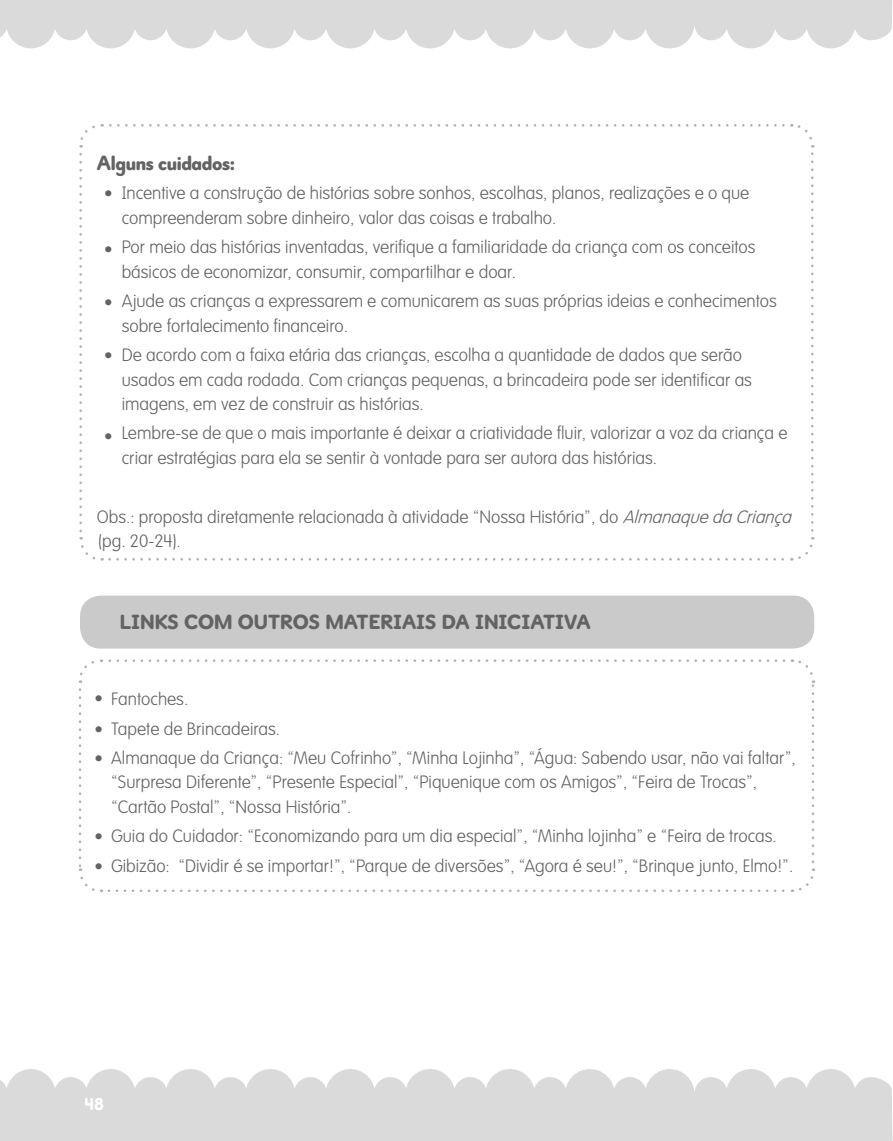
<style>
.page{position:relative;width:893px;height:1141px;background:#fff}
.page>*{position:absolute;margin:0;border:0;box-sizing:border-box;transform-origin:0 0}
.t1{font:900 21px "Sesame Teaching";letter-spacing:-.005em;color:#646363}
.t2{font:100 21px/31.3px "Sesame Wkshp";color:#646363}
.t3{font:100 17.5px/24.5px "Sesame Wkshp";color:#646363}
.t4{font:900 17.5px "Sesame Teaching";color:#fff}
.s1{font-style:italic}
</style>
<div class="page">
<svg style="left:0;top:1069px;width:893px;height:72px;fill:#dadada"></svg>
<svg style="left:0;top:0;width:893px;height:48px;fill:#dadada"></svg>
<svg style="left:79px;top:154px;width:24px;height:407px"></svg>
<svg style="left:110px;top:537px;width:705px;height:24px"></svg>
<svg style="left:791px;top:124px;width:23px;height:406px"></svg>
<svg style="left:79px;top:124px;width:704px;height:24px"></svg>
<svg style="left:78px;top:690px;width:24px;height:202px"></svg>
<svg style="left:109px;top:868px;width:707px;height:24px"></svg>
<svg style="left:792px;top:659px;width:23px;height:203px"></svg>
<svg style="left:78px;top:659px;width:706px;height:24px"></svg>
<div style="left:80px;top:596px;width:734px;height:53px;background:#cacaca;border-radius:21px"></div>
<p class="t1" style="left:97px;top:150px;width:140px">Alguns cuidados:</p>
<p class="t3" style="left:122px;top:181px;width:629px">Incentive a construção de histórias sobre sonhos, escolhas, planos, realizações e o que compreenderam sobre dinheiro, valor das coisas e trabalho.</p>
<p class="t3" style="left:122px;top:235px;width:635px">Por meio das histórias inventadas, verifique a familiaridade da criança com os conceitos básicos de economizar, consumir, compartilhar e doar.</p>
<p class="t3" style="left:122px;top:289px;width:657px">Ajude as crianças a expressarem e comunicarem as suas próprias ideias e conhecimentos sobre fortalecimento financeiro.</p>
<p class="t3" style="left:122px;top:343px;width:632px">De acordo com a faixa etária das crianças, escolha a quantidade de dados que serão usados em cada rodada. Com crianças pequenas, a brincadeira pode ser identificar as imagens, em vez de construir as histórias.</p>
<p class="t3" style="left:122px;top:421px;width:667px">Lembre-se de que o mais importante é deixar a criatividade fluir, valorizar a voz da criança e criar estratégias para ela se sentir à vontade para ser autora das histórias.</p>
<p class="t2" style="left:103px;top:178px;width:12px">•</p>
<p class="t2" style="left:103px;top:234px;width:12px">•</p>
<p class="t2" style="left:103px;top:287px;width:12px">•</p>
<p class="t2" style="left:103px;top:340px;width:12px">•</p>
<p class="t2" style="left:103px;top:421px;width:12px">•</p>
<p class="t3" style="left:97px;top:505px;width:701px">Obs.: proposta diretamente relacionada à atividade “Nossa História”, do <span class="s1">AlmanaquedaCriança </span>(pg. 20-24).</p>
<p class="t1" style="left:120px;top:610px;width:472px">LINKS COM OUTROS MATERIAIS DA INICIATIVA</p>
<p class="t2" style="left:94px;top:683px;width:12px">• •</p>
<p class="t2" style="left:94px;top:743px;width:12px">•</p>
<p class="t2" style="left:94px;top:822px;width:12px;line-height:29.9px">• •</p>
<p class="t3" style="left:111px;top:684px;width:686px;line-height:29.4px">Fantoches.<br>Tapete de Brincadeiras.<br>Almanaque da Criança: “Meu Cofrinho”, “Minha Lojinha”, “Água: Sabendo usar, não vai faltar”,</p>
<p class="t3" style="left:111px;top:770px;width:648px">“Surpresa Diferente”, “Presente Especial”, “Piquenique com os Amigos”, “Feira de Trocas”, “Cartão Postal”, “Nossa História”.</p>
<p class="t3" style="left:111px;top:822px;width:684px;line-height:29.4px">Guia do Cuidador: “Economizando para um dia especial”, “Minha lojinha” e “Feira de trocas.<br>Gibizão: “Dividir é se importar!”, “Parque de diversões”, “Agora é seu!”, “Brinque junto, Elmo!”.</p>
<p class="t4" style="left:84px;top:1094px;width:21px">48</p>
</div>
